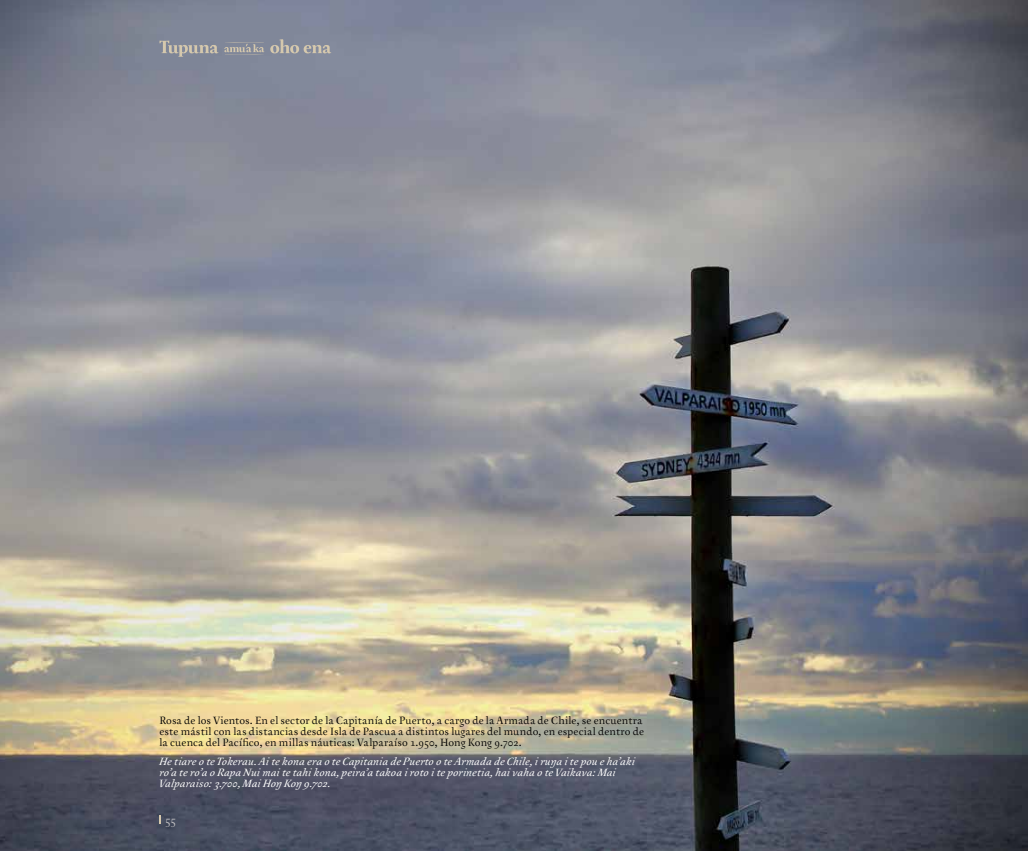
<style>
.page{position:relative;width:1028px;height:851px;background:#fff}
.page>*{position:absolute;margin:0;border:0;box-sizing:border-box;transform-origin:0 0}
.t1{font:12.5px "Australis Pro";color:#c7c6c7}
.t2{font:11.25px/11.2px "Australis Pro";letter-spacing:.01em;color:#000}
.t3{font:italic 11.25px/11.2px "Australis Pro";letter-spacing:.005em;color:#fff;scale:1.1 1}
</style>
<div class="page">
<img style="left:0;top:0;width:1028px;height:850px">
<svg style="left:159px;top:815px;width:2px;height:8px"></svg>
<svg style="left:224px;top:42px;width:40px;height:13px"></svg>
<svg style="left:270px;top:39px;width:61px;height:14px"></svg>
<svg style="left:159px;top:41px;width:59px;height:16px"></svg>
<p class="t2" style="left:159px;top:714px;width:486px">Rosa de los Vientos. En el sector de la Capitanía de Puerto, a cargo de la Armada de Chile, se encuentra este mástil con las distancias desde Isla de Pascua a distintos lugares del mundo, en especial dentro de la cuenca del Pacífico, en millas náuticas: Valparaíso 1.950, Hong Kong 9.702.</p>
<p class="t3" style="left:159px;top:755px;width:434px">He tiare o te Tokerau. Ai te kona era o te Capitania de Puerto o te Armada de Chile, i ruŋa i te pou e ha’aki ro’a te ro’a o Rapa Nui mai te tahi kona, peira’a takoa i roto i te porinetia, hai vaha o te Vaikava: Mai<br>Valparaiso: 3.700, Mai Hoŋ Koŋ 9.702.</p>
<p class="t1" style="left:165px;top:812px;width:13px">55</p>
</div>
